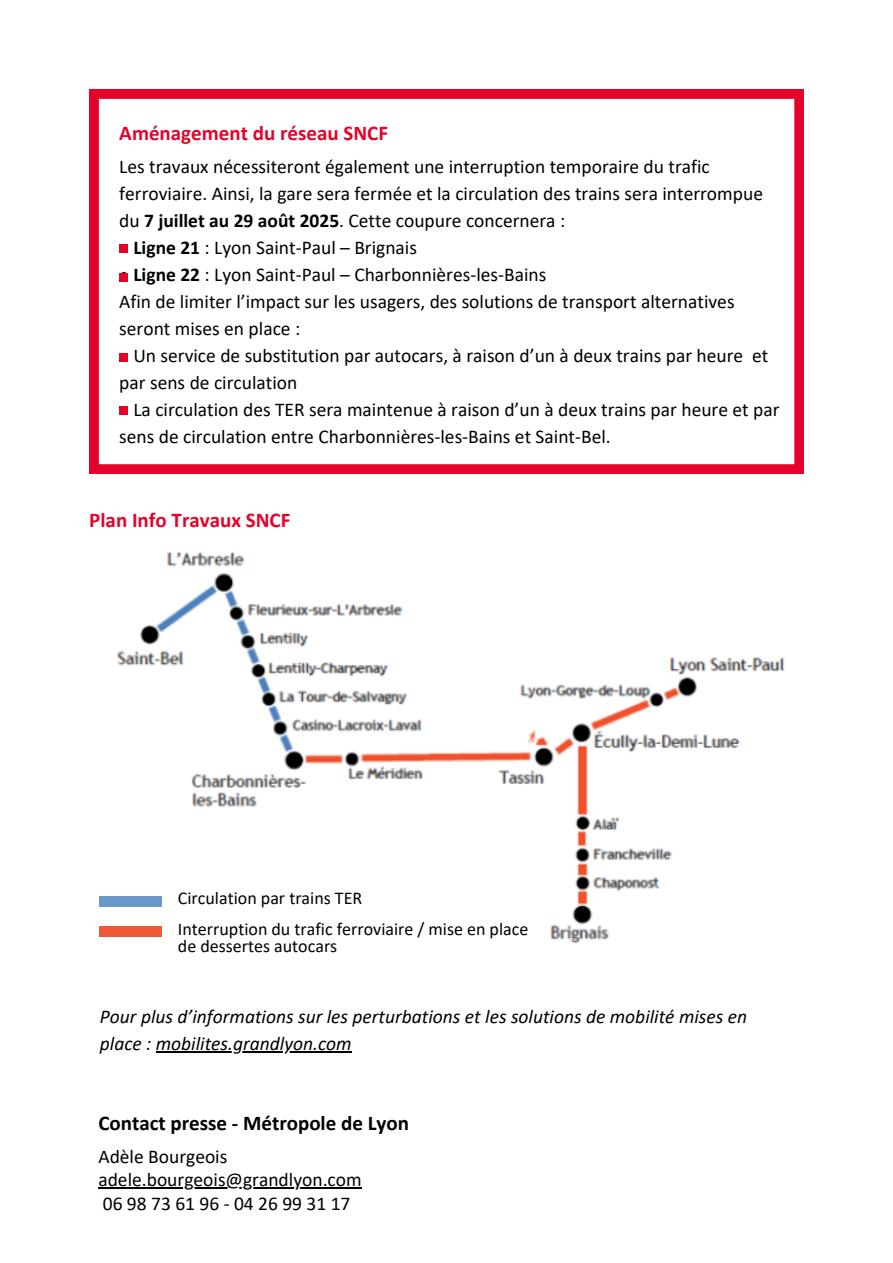
<style>
.page{position:relative;width:893px;height:1263px;background:#fff}
.page>*{position:absolute;margin:0;border:0;box-sizing:border-box;transform-origin:0 0}
.t1{font:700 21px "Calibri";color:#e5022b}
.t2{font:700 21px "Calibri";color:#000}
.t3{font:19.5px/27px "Calibri";color:#000}
.t4{font:italic 19.5px/27px "Calibri";color:#000}
.t5{font:18px "Calibri";color:#000}
.s1{font-weight:700}
</style>
<div class="page">
<svg style="left:89px;top:89px;width:715px;height:384px"></svg>
<img style="left:105px;top:552px;width:680px;height:392px">
<div style="left:100px;top:896px;width:62px;height:10px;background:#6999cc"></div>
<hr style="left:98px;top:1187px;width:264px;height:2px;background:#000">
<hr style="left:156px;top:1051px;width:195px;height:2px;background:#000">
<div style="left:100px;top:926px;width:62px;height:10px;background:#f05936"></div>
<div style="left:119px;top:244px;width:9px;height:9px;background:#e5022b"></div>
<div style="left:119px;top:273px;width:9px;height:9px;background:#e5022b"></div>
<div style="left:119px;top:353px;width:9px;height:9px;background:#e5022b"></div>
<div style="left:119px;top:406px;width:9px;height:9px;background:#e5022b"></div>
<p class="t1" style="left:119px;top:124px;width:270px">Aménagement du réseau SNCF</p>
<h1 class="t3" style="left:119px;top:155px;width:645px">Les travaux nécessiteront également une interruption temporaire du trafic ferroviaire. Ainsi, la gare sera fermée et la circulation des trains sera interrompue du <span class="s1">7 juillet au 29 août 2025</span>. Cette coupure concernera :</h1>
<h1 class="t3" style="left:119px;top:236px;width:299px">• <span class="s1">Ligne 21</span> : Lyon Saint-Paul – Brignais</h1>
<h1 class="t3" style="left:119px;top:263px;width:617px">• <span class="s1">Ligne 22</span> : Lyon Saint-Paul – Charbonnières-les-Bains<br>Afin de limiter l’impact sur les usagers, des solutions de transport alternatives seront mises en place :</h1>
<h1 class="t3" style="left:119px;top:344px;width:650px">• Un service de substitution par autocars, à raison d’un à deux trains par heure et par sens de circulation</h1>
<h1 class="t3" style="left:119px;top:398px;width:662px">• La circulation des TER sera maintenue à raison d’un à deux trains par heure et par sens de circulation entre Charbonnières-les-Bains et Saint-Bel.</h1>
<h2 class="t1" style="left:89px;top:511px;width:202px">Plan Info Travaux SNCF</h2>
<h1 class="t5" style="left:178px;top:891px;width:186px">Circulation par trains TER</h1>
<h2 class="t5" style="left:178px;top:921px;width:352px">Interruption du trafic ferroviaire / mise en place</h2>
<p class="t5" style="left:178px;top:939px;width:161px">de dessertes autocars</p>
<p class="t4" style="left:100px;top:1004px;width:649px">Pour plus d’informations sur les perturbations et les solutions de mobilité mises en place : mobilites.grandlyon.com</p>
<h1 class="t2" style="left:98px;top:1114px;width:312px">Contact presse - Métropole de Lyon</h1>
<p class="t3" style="left:98px;top:1144px;width:130px">Adèle Bourgeois</p>
<p class="t3" style="left:98px;top:1169px;width:265px;line-height:23.6px">adele.bourgeois@grandlyon.com<br>06 98 73 61 96 - 04 26 99 31 17</p>
</div>
